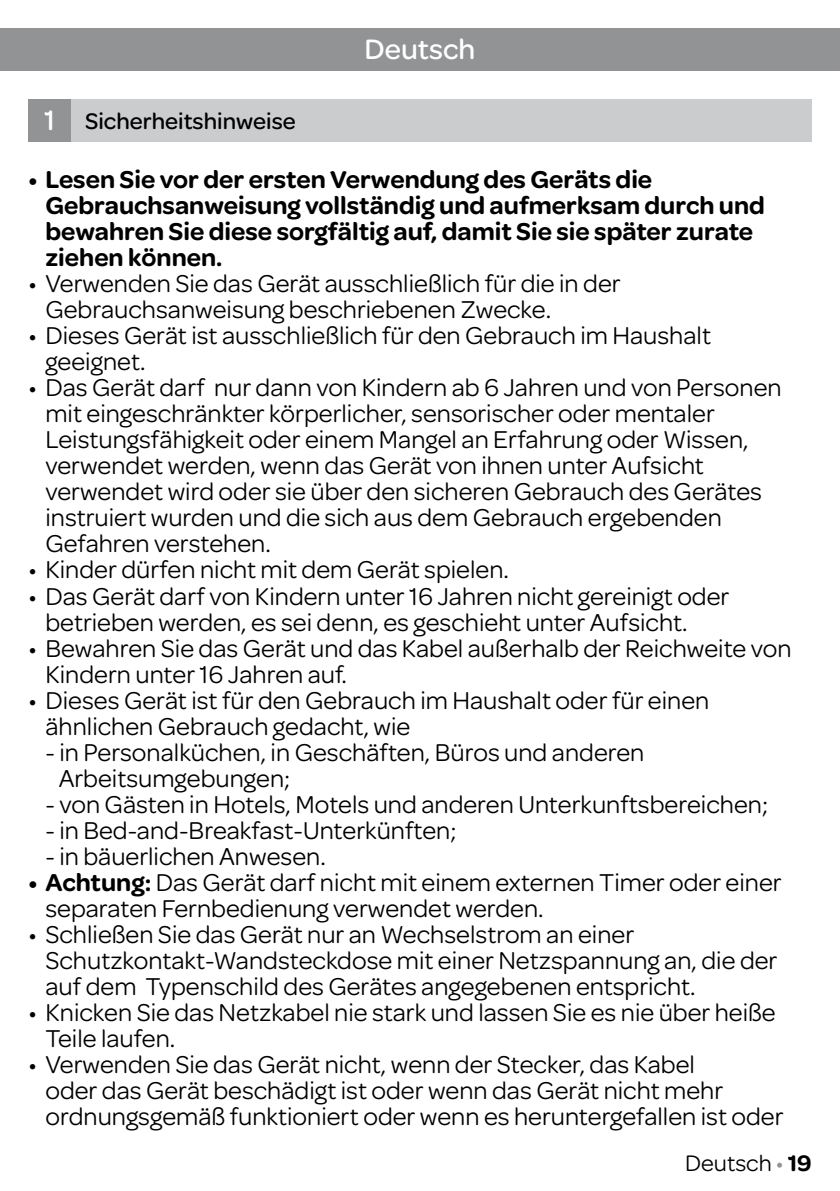
<style>
.page{position:relative;width:840px;height:1191px;background:#fff}
.page>*{position:absolute;margin:0;border:0;box-sizing:border-box;transform-origin:0 0}
.t1{font:500 30px "Omnes";color:#fff}
.t2{font:26px/26px "Omnes";color:#000}
.t3{font:600 26px/26px "Omnes";color:#000}
.t4{font:500 24px "Omnes";color:#000}
.t5{font:24px "Omnes";color:#000}
.s1{font-size:30px;color:#fff}
.s2{font-weight:600}
.s3{color:#929395}
</style>
<div class="page">
<div style="left:0;top:28px;width:839px;height:43px;background:#929395"></div>
<div style="left:57px;top:99px;width:754px;height:43px;background:#cacccd"></div>
<div style="left:28px;top:99px;width:43px;height:43px;background:#929395"></div>
<p class="t4" style="left:44px;top:104px;width:253px"><span class="s1">1</span> Sicherheitshinweise</p>
<p class="t1" style="left:364px;top:29px;width:112px">Deutsch</p>
<p class="t3" style="left:45px;top:165px;width:720px;text-indent:-17px">• Lesen Sie vor der ersten Verwendung des Geräts die Gebrauchsanweisung vollständig und aufmerksam durch und bewahren Sie diese sorgfältig auf, damit Sie sie später zurate ziehen können.</p>
<p class="t2" style="left:45px;top:269px;width:576px;text-indent:-17px">• Verwenden Sie das Gerät ausschließlich für die in der<br>Gebrauchsanweisung beschriebenen Zwecke.</p>
<p class="t2" style="left:45px;top:321px;width:666px;text-indent:-17px">• Dieses Gerät ist ausschließlich für den Gebrauch im Haushalt geeignet.</p>
<p class="t2" style="left:45px;top:373px;width:737px;text-indent:-17px">• Das Gerät darf nur dann von Kindern ab 6 Jahren und von Personen mit eingeschränkter körperlicher, sensorischer oder mentaler Leistungsfähigkeit oder einem Mangel an Erfahrung oder Wissen, verwendet werden, wenn das Gerät von ihnen unter Aufsicht verwendet wird oder sie über den sicheren Gebrauch des Gerätes instruiert wurden und die sich aus dem Gebrauch ergebenden Gefahren verstehen.</p>
<p class="t2" style="left:28px;top:555px;width:482px">• Kinder dürfen nicht mit dem Gerät spielen.</p>
<p class="t2" style="left:45px;top:581px;width:685px;text-indent:-17px">• Das Gerät darf von Kindern unter 16 Jahren nicht gereinigt oder betrieben werden, es sei denn, es geschieht unter Aufsicht.</p>
<p class="t2" style="left:45px;top:633px;width:747px;text-indent:-17px">• Bewahren Sie das Gerät und das Kabel außerhalb der Reichweite von<br>Kindern unter 16 Jahren auf.</p>
<p class="t2" style="left:45px;top:685px;width:665px;text-indent:-17px">• Dieses Gerät ist für den Gebrauch im Haushalt oder für einen ähnlichen Gebrauch gedacht, wie</p>
<p class="t2" style="left:59px;top:737px;width:587px;text-indent:-13px">- in Personalküchen, in Geschäften, Büros und anderen<br>Arbeitsumgebungen;</p>
<p class="t2" style="left:45px;top:789px;width:724px">- von Gästen in Hotels, Motels und anderen Unterkunftsbereichen;</p>
<p class="t2" style="left:45px;top:815px;width:412px">- in Bed-and-Breakfast-Unterkünften;</p>
<p class="t2" style="left:45px;top:841px;width:282px">- in bäuerlichen Anwesen.</p>
<p class="t2" style="left:45px;top:867px;width:737px;text-indent:-17px"><span class="s2">• Achtung:</span> Das Gerät darf nicht mit einem externen Timer oder einer separaten Fernbedienung verwendet werden.</p>
<p class="t2" style="left:45px;top:919px;width:733px;text-indent:-17px">• Schließen Sie das Gerät nur an Wechselstrom an einer<br>Schutzkontakt-Wandsteckdose mit einer Netzspannung an, die der auf dem Typenschild des Gerätes angegebenen entspricht.</p>
<p class="t2" style="left:45px;top:997px;width:731px;text-indent:-17px">• Knicken Sie das Netzkabel nie stark und lassen Sie es nie über heiße<br>Teile laufen.</p>
<p class="t2" style="left:45px;top:1049px;width:739px;text-indent:-17px">• Verwenden Sie das Gerät nicht, wenn der Stecker, das Kabel<br>oder das Gerät beschädigt ist oder wenn das Gerät nicht mehr ordnungsgemäß funktioniert oder wenn es heruntergefallen ist oder</p>
<p class="t5" style="left:684px;top:1146px;width:128px">Deutsch <span class="s3">•</span> <span class="s2">19</span></p>
</div>
